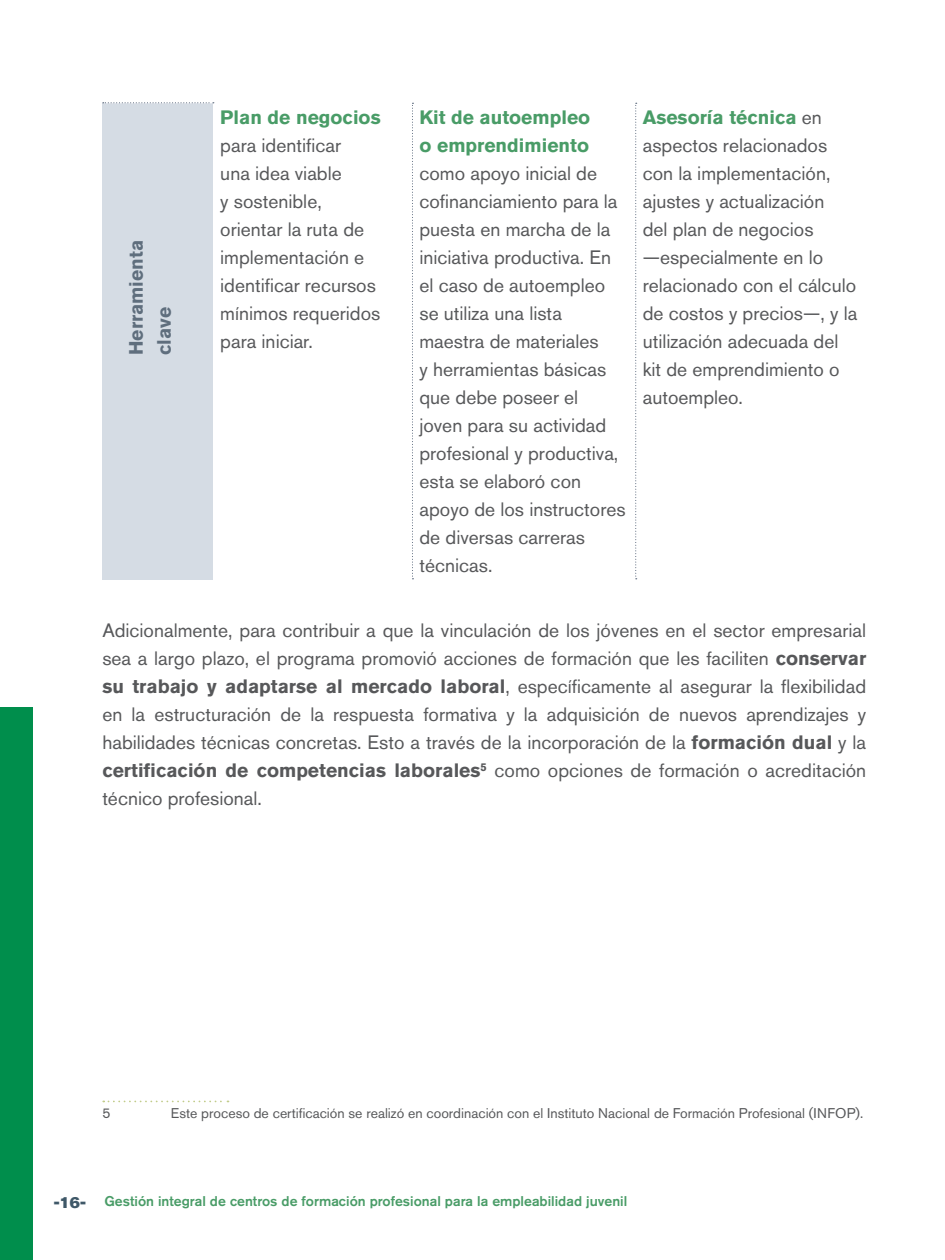
<style>
.page{position:relative;width:945px;height:1260px;background:#fff}
.page>*{position:absolute;margin:0;border:0;box-sizing:border-box;transform-origin:0 0}
.Cuerpo_de_texto{font:19.25px/28px "Akzidenz Grotesk BQ";color:#57585a}
.Cuerpo_de_texto-2{font:700 19.25px/28px "Akzidenz Grotesk BQ";color:#5f6e7d}
.pie_de_pagina{font:14px "Akzidenz Grotesk BQ";color:#57585a}
.t1{font:500 14px "Akzidenz Grotesk BQ";color:#499c67}
.s1{font-weight:700;color:#499c67}
.s2{font-weight:700}
.s3{font-family:"Akzidenz Grotesk BQ Super";font-weight:400;font-size:15.75px;color:#3f5868}
</style>
<div class="page">
<div style="left:0;top:707px;width:33px;height:553px;background:#008e4c"></div>
<div style="left:102px;top:103px;width:111px;height:476px;background:#d5dce4"></div>
<svg style="left:103px;top:102px;width:111px;height:1px"></svg>
<svg style="left:412px;top:103px;width:1px;height:476px"></svg>
<svg style="left:635px;top:103px;width:2px;height:476px"></svg>
<svg style="left:103px;top:1101px;width:126px;height:1px"></svg>
<p class="Cuerpo_de_texto-2" style="left:122px;top:355px;width:117px;rotate:-90deg">Herramienta clave</p>
<p class="Cuerpo_de_texto" style="left:220px;top:103px;width:162px"><span class="s1">Plan de negocios </span>para identificar<br>una idea viable<br>y sostenible, orientar la ruta de implementación e identificar recursos mínimos requeridos para iniciar.</p>
<p class="Cuerpo_de_texto" style="left:419px;top:103px;width:208px"><span class="s1">Kit de autoempleo<br>o emprendimiento </span>como apoyo inicial de cofinanciamiento para la puesta en marcha de la iniciativa productiva. En el caso de autoempleo se utiliza una lista maestra de materiales<br>y herramientas básicas que debe poseer el joven para su actividad profesional y productiva, esta se elaboró con apoyo de los instructores de diversas carreras técnicas.</p>
<p class="Cuerpo_de_texto" style="left:643px;top:103px;width:216px"><span class="s1">Asesoría técnica</span> en aspectos relacionados con la implementación, ajustes y actualización<br>del plan de negocios —especialmente en lo relacionado con el cálculo de costos y precios—, y la utilización adecuada del kit de emprendimiento o autoempleo.</p>
<p class="Cuerpo_de_texto" style="left:102px;top:616px;width:765px;text-align:justify">Adicionalmente, para contribuir a que la vinculación de los jóvenes en el sector empresarial sea a largo plazo, el programa promovió acciones de formación que les faciliten <span class="s2">conservar su trabajo y adaptarse al mercado laboral</span>, específicamente al asegurar la flexibilidad en la estructuración de la respuesta formativa y la adquisición de nuevos aprendizajes y habilidades técnicas concretas. Esto a través de la incorporación de la <span class="s2">formación dual</span> y la <span class="s2">certificación de competencias laborales</span><sup>5</sup> como opciones de formación o acreditación técnico profesional.</p>
<p class="pie_de_pagina" style="left:102px;top:1105px;width:10px">5</p>
<p class="pie_de_pagina" style="left:171px;top:1105px;width:694px">Este proceso de certificación se realizó en coordinación con el Instituto Nacional de Formación Profesional (INFOP).</p>
<p class="t1" style="left:54px;top:1193px;width:575px"><span class="s3">-16-</span> Gestión integral de centros de formación profesional para la empleabilidad juvenil</p>
</div>
